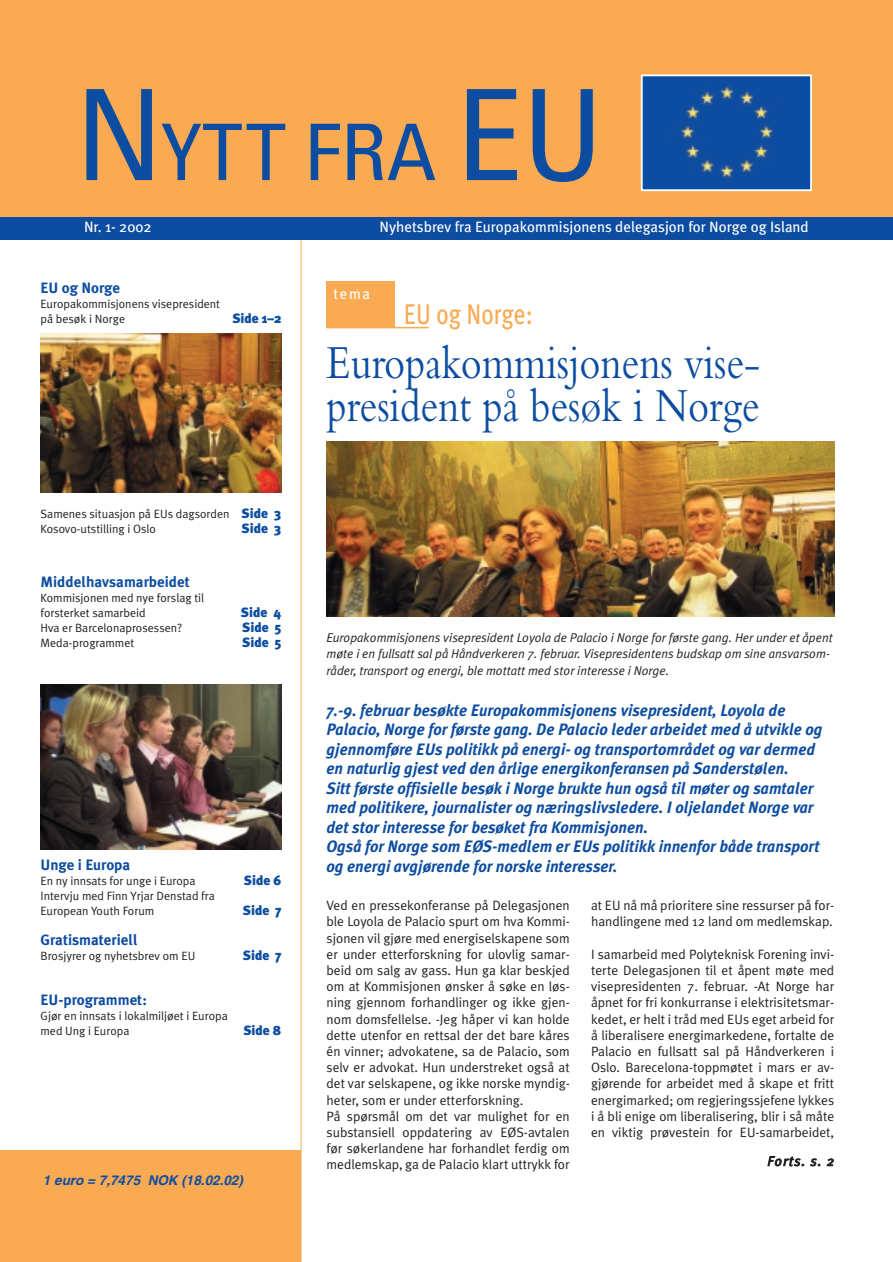
<style>
.page{position:relative;width:893px;height:1262px;background:#fff}
.page>*{position:absolute;margin:0;border:0;box-sizing:border-box;transform-origin:0 0}
.t1{font:condensed 78px "Univers";color:#0d4da1;scale:1.05 1}
.t2{font:49.5px/43.5px "Bembo";color:#0d4da1;scale:.82 1}
.t3{font:28.5px "Meta Plus";color:#f9aa53;scale:.82 1}
.t4{font:italic 700 16.5px/19.5px "Meta Plus";color:#0d4da1;scale:.96 1}
.t5{font:15px "Meta Plus";color:#fff}
.t6{font:700 15px "Meta Plus";color:#0d4da1}
.t7{font:13.5px/16.2px "Meta Plus Normal";color:#231f20}
.t8{font:900 13.5px "Meta Plus";color:#0d4da1}
.t9{font:italic 700 13.5px "Helvetica";color:#0d4da1}
.t10{font:italic 13.5px "Meta Plus Normal";letter-spacing:.09em;color:#231f20}
.t11{font:italic 12.75px/16.5px "Meta Plus Normal";color:#231f20}
.t12{font:12px/15px "Meta Plus Normal";color:#231f20}
.s1{font-size:126px}
.s2{font-family:"Meta Plus";font-weight:900;font-size:13.5px;color:#0d4da1}
</style>
<div class="page">
<hr style="left:301px;top:234px;width:1px;height:1028px;background:#f9aa53">
<div style="left:0;top:1150px;width:301px;height:112px;background:#f9aa53"></div>
<div style="left:0;top:0;width:892px;height:239px;background:#f9aa53"></div>
<div style="left:0;top:218px;width:892px;height:22px;background:#0d4da1"></div>
<img style="left:644px;top:77px;width:165px;height:111px">
<div style="left:641px;top:74px;width:171px;height:117px;border:2px solid #fff"></div>
<div style="left:326px;top:281px;width:68px;height:46px;background:#f9aa53"></div>
<img style="left:326px;top:442px;width:508px;height:175px">
<hr style="left:326px;top:327px;width:103px;height:1px;background:#f9aa53">
<img style="left:41px;top:333px;width:240px;height:159px">
<img style="left:41px;top:684px;width:240px;height:165px">
<h1 class="t1" style="left:75px;top:124px;width:504px"><span class="s1">N</span>YTT FRA <span class="s1">EU</span></h1>
<p class="t5" style="left:84px;top:221px;width:69px">Nr. 1- 2002</p>
<p class="t5" style="left:379px;top:221px;width:430px">Nyhetsbrev fra Europakommisjonens delegasjon for Norge og Island</p>
<p class="t6" style="left:41px;top:281px;width:81px">EU og Norge</p>
<p class="t12" style="left:41px;top:297px;width:181px">Europakommisjonens visepresident på besøk i Norge</p>
<p class="t8" style="left:232px;top:312px;width:50px">Side 1–2</p>
<p class="t12" style="left:41px;top:507px;width:242px">Samenes situasjon på EUs dagsorden <span class="s2">Side 3<br></span>Kosovo-utstilling i Oslo</p>
<p class="t8" style="left:241px;top:522px;width:41px">Side 3</p>
<p class="t6" style="left:41px;top:575px;width:151px">Middelhavsamarbeidet</p>
<p class="t12" style="left:41px;top:591px;width:165px">Kommisjonen med nye forslag til forsterket samarbeid</p>
<p class="t8" style="left:241px;top:606px;width:42px">Side 4</p>
<p class="t12" style="left:41px;top:621px;width:143px">Hva er Barcelonaprosessen?</p>
<p class="t8" style="left:242px;top:621px;width:41px">Side 5</p>
<p class="t12" style="left:41px;top:636px;width:95px">Meda-programmet</p>
<p class="t8" style="left:242px;top:636px;width:41px">Side 5</p>
<p class="t6" style="left:41px;top:859px;width:91px">Unge i Europa</p>
<p class="t12" style="left:41px;top:874px;width:156px">En ny innsats for unge i Europa</p>
<p class="t8" style="left:244px;top:875px;width:39px">Side 6</p>
<p class="t12" style="left:41px;top:889px;width:176px">Intervju med Finn Yrjar Denstad fra<br>European Youth Forum</p>
<p class="t8" style="left:243px;top:905px;width:40px">Side 7</p>
<p class="t6" style="left:41px;top:934px;width:99px">Gratismateriell</p>
<p class="t12" style="left:41px;top:949px;width:156px">Brosjyrer og nyhetsbrev om EU</p>
<p class="t8" style="left:243px;top:950px;width:40px">Side 7</p>
<p class="t6" style="left:41px;top:994px;width:108px">EU-programmet:</p>
<p class="t12" style="left:41px;top:1009px;width:189px">Gjør en innsats i lokalmiljøet i Europa med Ung i Europa</p>
<p class="t8" style="left:243px;top:1025px;width:39px">Side 8</p>
<p class="t9" style="left:43px;top:1175px;width:201px">1 euro = 7,7475 NOK (18.02.02)</p>
<p class="t5" style="left:333px;top:288px;width:38px">tema</p>
<h3 class="t3" style="left:404px;top:303px;width:159px">EU og Norge:</h3>
<h2 class="t2" style="left:326px;top:345px;width:530px">Europakommisjonens vise&shy;president på besøk i Norge</h2>
<p class="t11" style="left:326px;top:630px;width:508px">Europakommisjonens visepresident Loyola de Palacio i Norge for første gang. Her under et åpent møte i en fullsatt sal på Håndverkeren 7. februar. Visepresidentens budskap om sine ansvarsom&shy;råder, transport og energi, ble mottatt med stor interesse i Norge.</p>
<p class="t4" style="left:326px;top:701px;width:518px">7.-9. februar besøkte Europakommisjonens visepresident, Loyola de Palacio, Norge for første gang. De Palacio leder arbeidet med å utvikle og gjennomføre EUs politikk på energi- og transportområdet og var dermed en naturlig gjest ved den årlige energikonferansen på Sanderstølen.<br>Sitt første offisielle besøk i Norge brukte hun også til møter og samtaler med politikere, journalister og næringslivsledere. I oljelandet Norge var det stor interesse for besøket fra Kommisjonen.<br>Også for Norge som EØS-medlem er EUs politikk innenfor både transport og energi avgjørende for norske interesser.</p>
<p class="t7" style="left:326px;top:898px;width:245px">Ved en pressekonferanse på Delegasjonen ble Loyola de Palacio spurt om hva Kommi&shy;sjonen vil gjøre med energiselskapene som er under etterforskning for ulovlig samar&shy;beid om salg av gass. Hun ga klar beskjed om at Kommisjonen ønsker å søke en løs&shy;ning gjennom forhandlinger og ikke gjen&shy;nom domsfellelse. -Jeg håper vi kan holde dette utenfor en rettsal der det bare kåres én vinner; advokatene, sa de Palacio, som selv er advokat. Hun understreket også at det var selskapene, og ikke norske myndig&shy;heter, som er under etterforskning.<br>På spørsmål om det var mulighet for en substansiell oppdatering av EØS-avtalen før søkerlandene har forhandlet ferdig om medlemskap, ga de Palacio klart uttrykk for</p>
<p class="t7" style="left:591px;top:898px;width:245px">at EU nå må prioritere sine ressurser på for&shy;handlingene med 12 land om medlemskap.</p>
<p class="t7" style="left:591px;top:947px;width:245px;text-align:justify">I samarbeid med Polyteknisk Forening invi&shy;terte Delegasjonen til et åpent møte med visepresidenten 7. februar. -At Norge har åpnet for fri konkurranse i elektrisitetsmar&shy;kedet, er helt i tråd med EUs eget arbeid for å liberalisere energimarkedene, fortalte de Palacio en fullsatt sal på Håndverkeren i Oslo. Barecelona-toppmøtet i mars er av&shy;gjørende for arbeidet med å skape et fritt energimarked; 0m regjeringssjefene lykkes i å bli enige om liberalisering, blir i så måte en viktig prøvestein for EU-samarbeidet,</p>
<p class="t10" style="left:767px;top:1155px;width:68px">Forts. s. 2</p>
</div>
